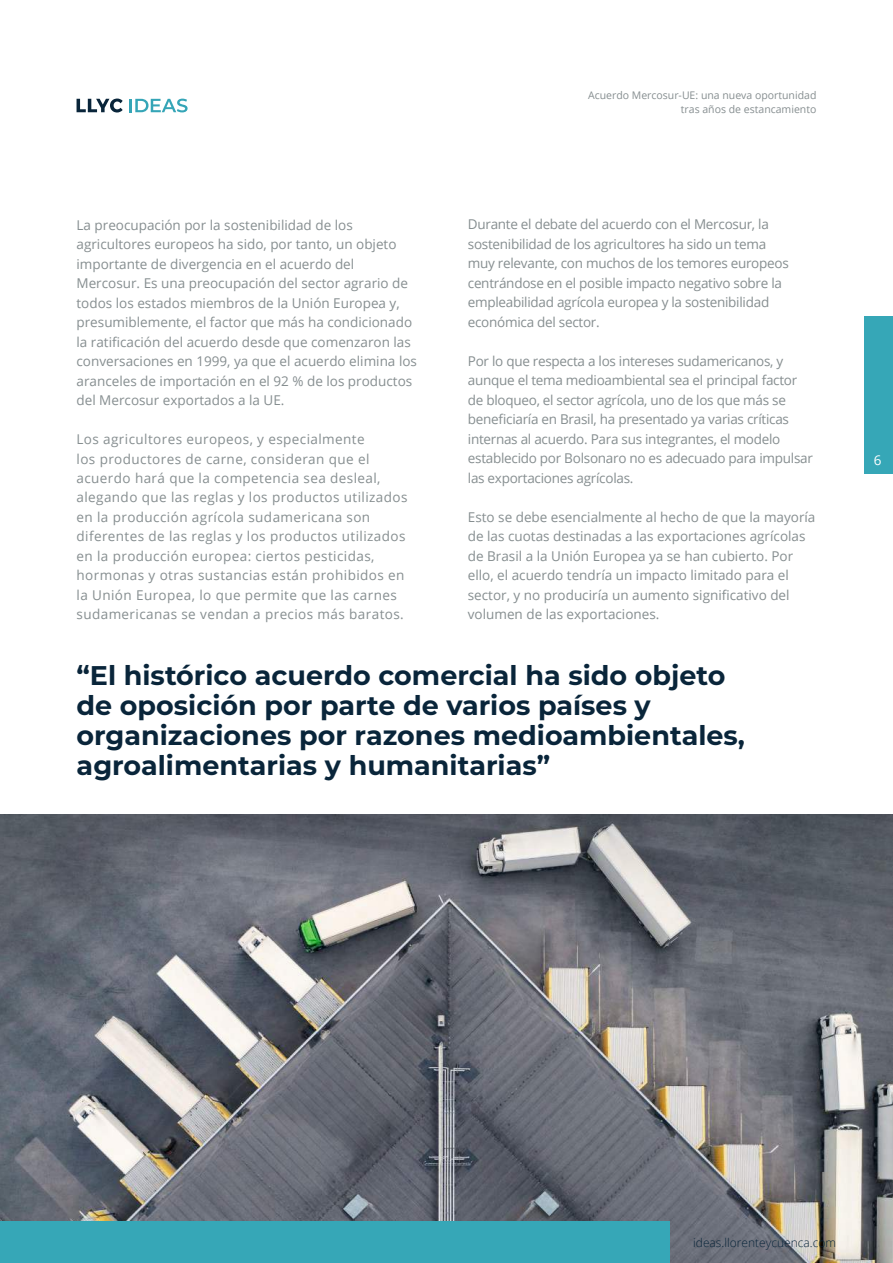
<style>
.page{position:relative;width:893px;height:1263px;background:#fff}
.page>*{position:absolute;margin:0;border:0;box-sizing:border-box;transform-origin:0 0}
.t1{font:700 27px/30px "Montserrat";color:#09253a}
.t2{font:13.5px/19.5px "Open Sans";color:#868e90}
.t3{font:13.5px/19.5px "Open Sans";letter-spacing:-.02em;color:#868e90}
.t4{font:13.5px/19.5px "Open Sans";letter-spacing:.03em;color:#868e90}
.t5{font:13.5px "Open Sans";color:#fff}
.t6{font:300 12px "Open Sans";color:#09253a}
.t7{font:10.5px/13.5px "Open Sans";color:#868e90;text-align:right}
</style>
<div class="page">
<img style="left:0;top:815px;width:893px;height:448px">
<svg style="left:129px;top:99px;width:59px;height:13px"></svg>
<svg style="left:77px;top:99px;width:46px;height:13px"></svg>
<div style="left:0;top:1221px;width:669px;height:42px;background:#36a7b7"></div>
<div style="left:864px;top:316px;width:29px;height:158px;background:#36a7b7"></div>
<p class="t2" style="left:77px;top:216px;width:342px">La preocupación por la sostenibilidad de los agricultores europeos ha sido, por tanto, un objeto importante de divergencia en el acuerdo del Mercosur. Es una preocupación del sector agrario de todos los estados miembros de la Unión Europea y, presumiblemente, el factor que más ha condicionado la rati昀椀cación del acuerdo desde que comenzaron las conversaciones en 1999, ya que el acuerdo elimina los aranceles de importación en el 92 % de los productos del Mercosur exportados a la UE.</p>
<p class="t4" style="left:77px;top:431px;width:332px">Los agricultores europeos, y especialmente<br>los productores de carne, consideran que el acuerdo hará que la competencia sea desleal, alegando que las reglas y los productos utilizados en la producción agrícola sudamericana son diferentes de las reglas y los productos utilizados en la producción europea: ciertos pesticidas, hormonas y otras sustancias están prohibidos en la Unión Europea, lo que permite que las carnes sudamericanas se vendan a precios más baratos.</p>
<p class="t7" style="left:588px;top:89px;width:230px">Acuerdo Mercosur-UE: una nueva oportunidad tras años de estancamiento</p>
<p class="t3" style="left:468px;top:216px;width:322px">Durante el debate del acuerdo con el Mercosur, la sostenibilidad de los agricultores ha sido un tema muy relevante, con muchos de los temores europeos centrándose en el posible impacto negativo sobre la empleabilidad agrícola europea y la sostenibilidad económica del sector.</p>
<p class="t3" style="left:468px;top:353px;width:347px">Por lo que respecta a los intereses sudamericanos, y aunque el tema medioambiental sea el principal factor de bloqueo, el sector agrícola, uno de los que más se bene昀椀ciaría en Brasil, ha presentado ya varias críticas internas al acuerdo. Para sus integrantes, el modelo establecido por Bolsonaro no es adecuado para impulsar las exportaciones agrícolas.</p>
<p class="t2" style="left:468px;top:509px;width:349px">Esto se debe esencialmente al hecho de que la mayoría de las cuotas destinadas a las exportaciones agrícolas de Brasil a la Unión Europea ya se han cubierto. Por ello, el acuerdo tendría un impacto limitado para el sector, y no produciría un aumento signi昀椀cativo del volumen de las exportaciones.</p>
<h1 class="t1" style="left:77px;top:660px;width:670px">“El histórico acuerdo comercial ha sido objeto de oposición por parte de varios países y organizaciones por razones medioambientales, agroalimentarias y humanitarias”</h1>
<p class="t5" style="left:874px;top:455px;width:9px">6</p>
<p class="t6" style="left:693px;top:1237px;width:144px">ideas.llorenteycuenca.com</p>
</div>
